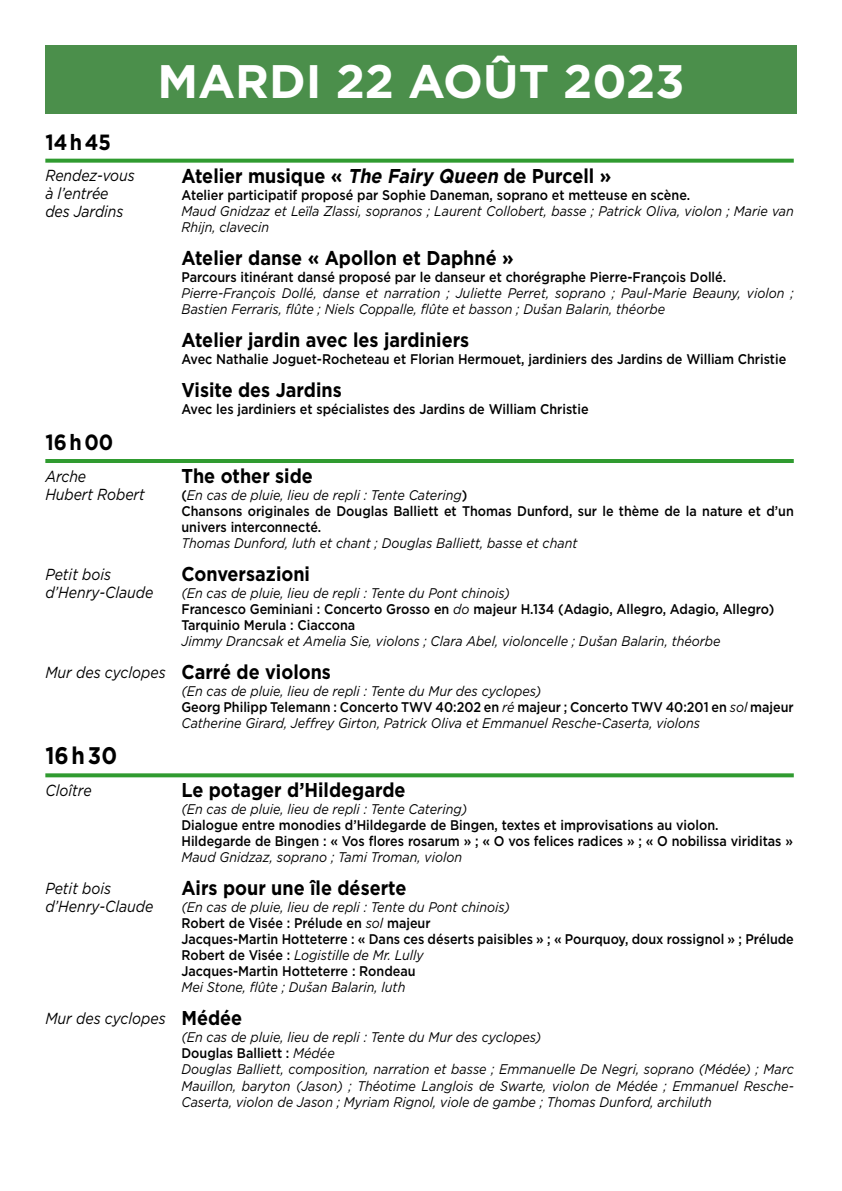
<style>
.page{position:relative;width:842px;height:1191px;background:#fff}
.page>*{position:absolute;margin:0;border:0;box-sizing:border-box;transform-origin:0 0}
.t1{font:700 47px "Gotham";color:#fff}
.t2{font:700 24px "Gotham";color:#000;scale:.9 1}
.t3{font:700 22px "Gotham";color:#000;scale:.9 1}
.t4{font:700 20px "Gotham";color:#000;scale:.9 1}
.t5{font:italic 16px/18px "Gotham";color:#000;scale:.88 1}
.t6{font:italic 14px/16px "Gotham";color:#000;scale:.9 1}
.t7{font:500 14px/16px "Gotham";color:#000;scale:.9 1}
.s1{font-style:italic}
.s2{font-weight:400;font-style:italic}
.s3{font-weight:700;font-style:normal;font-size:20px}
.s4{font-weight:500;font-style:normal}
</style>
<div class="page">
<svg style="left:45px;top:159px;width:749px;height:4px;background:#41a341"></svg>
<hr style="left:45px;top:459px;width:749px;height:4px;background:#309b30">
<svg style="left:45px;top:773px;width:749px;height:4px;background:#42a342"></svg>
<div style="left:45px;top:45px;width:752px;height:69px;background:#4b8f4b"></div>
<h1 class="t1" style="left:157px;top:51px;width:529px">MARDI 22 AOÛT 2023</h1>
<h3 class="t3" style="left:45px;top:127px;width:75px">14 h 45</h3>
<p class="t5" style="left:45px;top:166px;width:103px">Rendez-vous à l’entrée des Jardins</p>
<h3 class="t4" style="left:181px;top:162px;width:479px">Atelier musique « <span class="s1">The Fairy Queen</span> de Purcell »</h3>
<p class="t7" style="left:181px;top:186px;width:567px">Atelier participatif proposé par Sophie Daneman, soprano et metteuse en scène.</p>
<p class="t6" style="left:181px;top:203px;width:682px">Maud Gnidzaz et Leïla Zlassi, sopranos ; Laurent Collobert, basse ; Patrick Oliva, violon ; Marie van<br>Rhijn, clavecin</p>
<h3 class="t4" style="left:181px;top:244px;width:371px">Atelier danse « Apollon et Daphné »</h3>
<p class="t7" style="left:181px;top:268px;width:607px">Parcours itinérant dansé proposé par le danseur et chorégraphe Pierre-François Dollé.</p>
<p class="t6" style="left:181px;top:285px;width:682px">Pierre-François Dollé, danse et narration ; Juliette Perret, soprano ; Paul-Marie Beauny, violon ;<br>Bastien Ferraris, flûte ; Niels Coppalle, flûte et basson ; Dušan Balarin, théorbe</p>
<h3 class="t4" style="left:181px;top:326px;width:321px">Atelier jardin avec les jardiniers</h3>
<p class="t7" style="left:181px;top:350px;width:673px">Avec Nathalie Joguet-Rocheteau et Florian Hermouet, jardiniers des Jardins de William Christie</p>
<h3 class="t4" style="left:181px;top:376px;width:180px">Visite des Jardins</h3>
<p class="t7" style="left:181px;top:400px;width:454px">Avec les jardiniers et spécialistes des Jardins de William Christie</p>
<h3 class="t3" style="left:45px;top:427px;width:77px">16 h 00</h3>
<p class="t5" style="left:45px;top:467px;width:115px">Arche<br>Hubert Robert</p>
<h3 class="t4" style="left:181px;top:463px;width:148px">The other side</h3>
<p class="t7" style="left:181px;top:487px;width:682px">(<span class="s2">En cas de pluie, lieu de repli : Tente Catering</span>)<br>Chansons originales de Douglas Balliett et Thomas Dunford, sur le thème de la nature et d’un univers interconnecté.</p>
<p class="t6" style="left:181px;top:535px;width:441px">Thomas Dunford, luth et chant ; Douglas Balliett, basse et chant</p>
<p class="t5" style="left:45px;top:565px;width:124px">Petit bois d’Henry-Claude</p>
<h3 class="t4" style="left:181px;top:561px;width:144px">Conversazioni</h3>
<p class="t7" style="left:181px;top:585px;width:660px"><span class="s2">(En cas de pluie, lieu de repli : Tente du Pont chinois)<br></span>Francesco Geminiani : Concerto Grosso en <span class="s2">do</span> majeur H.134 (Adagio, Allegro, Adagio, Allegro)<br>Tarquinio Merula : Ciaccona</p>
<p class="t6" style="left:181px;top:633px;width:601px">Jimmy Drancsak et Amelia Sie, violons ; Clara Abel, violoncelle ; Dušan Balarin, théorbe</p>
<p class="t5" style="left:45px;top:663px;width:326px">Mur des cyclopes <span class="s3">Carré de violons</span></p>
<p class="t6" style="left:181px;top:683px;width:682px">(En cas de pluie, lieu de repli : Tente du Mur des cyclopes)<br><span class="s4">Georg Philipp Telemann : Concerto TWV 40:202 en</span> ré <span class="s4">majeur ; Concerto TWV 40:201 en</span> sol <span class="s4">majeur<br></span>Catherine Girard, Jeffrey Girton, Patrick Oliva et Emmanuel Resche-Caserta, violons</p>
<h2 class="t2" style="left:45px;top:740px;width:81px">16 h 30</h2>
<p class="t5" style="left:45px;top:781px;width:54px">Cloître</p>
<h3 class="t4" style="left:181px;top:777px;width:250px">Le potager d’Hildegarde</h3>
<p class="t6" style="left:181px;top:801px;width:319px">(En cas de pluie, lieu de repli : Tente Catering)</p>
<p class="t7" style="left:181px;top:817px;width:681px">Dialogue entre monodies d’Hildegarde de Bingen, textes et improvisations au violon.<br>Hildegarde de Bingen : « Vos flores rosarum » ; « O vos felices radices » ; « O nobilissa viriditas »</p>
<p class="t6" style="left:181px;top:849px;width:313px">Maud Gnidzaz, soprano ; Tami Troman, violon</p>
<p class="t5" style="left:45px;top:879px;width:124px">Petit bois d’Henry-Claude</p>
<h3 class="t4" style="left:181px;top:875px;width:252px">Airs pour une île déserte</h3>
<p class="t7" style="left:181px;top:899px;width:682px"><span class="s2">(En cas de pluie, lieu de repli : Tente du Pont chinois)<br></span>Robert de Visée : Prélude en <span class="s2">sol</span> majeur<br>Jacques-Martin Hotteterre : « Dans ces déserts paisibles » ; « Pourquoy, doux rossignol » ; Prélude Robert de Visée : <span class="s2">Logistille de Mr. Lully<br></span>Jacques-Martin Hotteterre : Rondeau</p>
<p class="t6" style="left:181px;top:979px;width:250px">Mei Stone, flûte ; Dušan Balarin, luth</p>
<p class="t5" style="left:45px;top:1009px;width:225px">Mur des cyclopes <span class="s3">Médée</span></p>
<p class="t6" style="left:181px;top:1029px;width:682px">(En cas de pluie, lieu de repli : Tente du Mur des cyclopes)<br><span class="s4">Douglas Balliett :</span> Médée<br>Douglas Balliett, composition, narration et basse ; Emmanuelle De Negri, soprano (Médée) ; Marc Mauillon, baryton (Jason) ; Théotime Langlois de Swarte, violon de Médée ; Emmanuel Resche-Caserta, violon de Jason ; Myriam Rignol, viole de gambe ; Thomas Dunford, archiluth</p>
</div>
